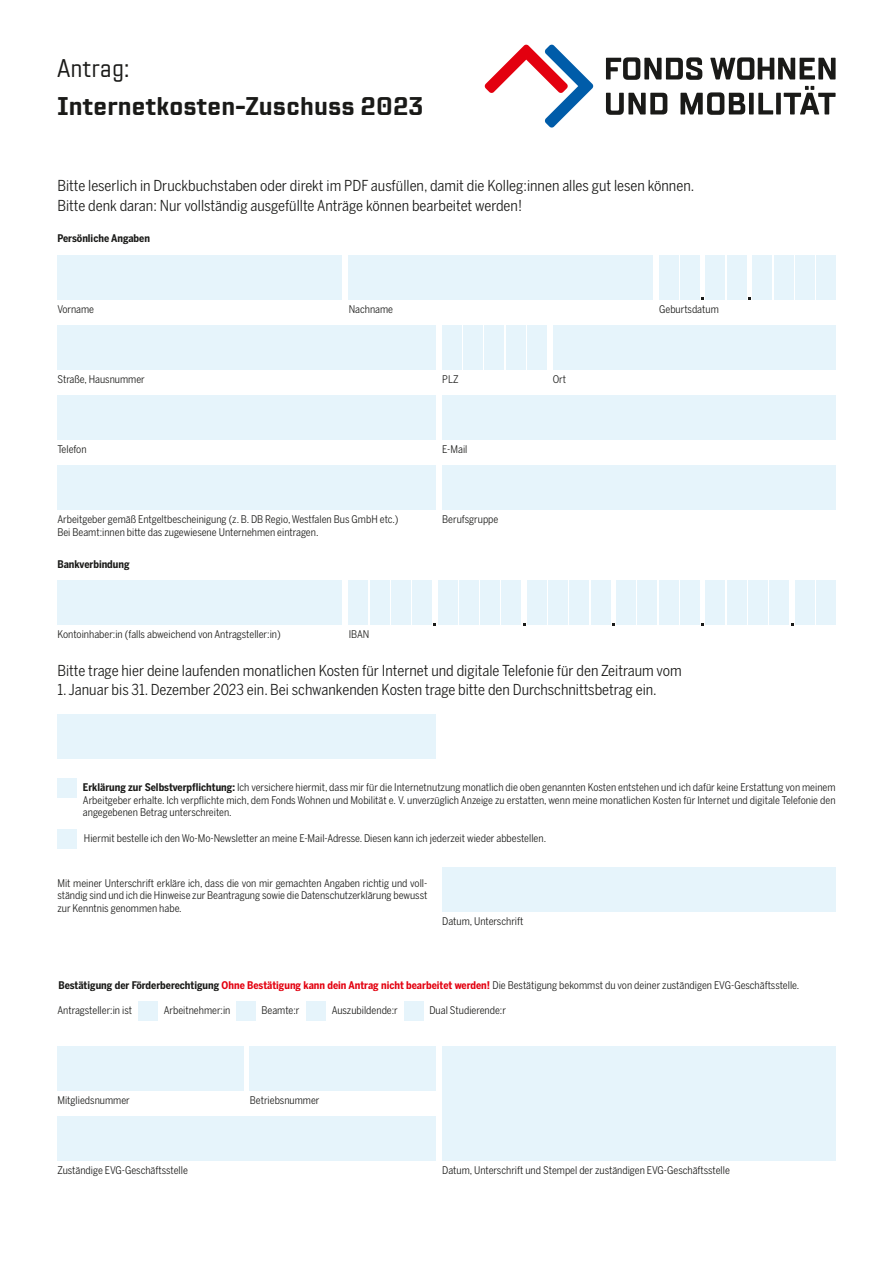
<style>
.page{position:relative;width:893px;height:1263px;background:#fff}
.page>*{position:absolute;margin:0;border:0;box-sizing:border-box;transform-origin:0 0}
.t1{font:700 25.5px "TT Lakes Neue Cond";letter-spacing:.01em;color:#1a1a18}
.t2{font:25.5px "TT Lakes Neue Cond";letter-spacing:.01em;color:#1a1a18}
.t3{font:15px/19.2px "Benton Sans Condensed";color:#1a1a18}
.t4{font:10.5px/12.8px "Benton Sans Condensed";color:#1a1a18;text-align:justify}
.t5{font:700 10.5px "Benton Sans Condensed";color:#1a1a18}
.s1{font-weight:700}
.s2{font-weight:700;color:#e3000f}
</style>
<div class="page">
<svg style="left:606px;top:57px;width:96px;height:23px"></svg>
<svg style="left:710px;top:57px;width:126px;height:23px"></svg>
<svg style="left:606px;top:93px;width:61px;height:22px"></svg>
<svg style="left:680px;top:92px;width:65px;height:23px"></svg>
<div style="left:749px;top:93px;width:5px;height:21px;background:#1a1a18"></div>
<svg style="left:758px;top:93px;width:15px;height:21px"></svg>
<div style="left:776px;top:93px;width:5px;height:21px;background:#1a1a18"></div>
<svg style="left:784px;top:86px;width:52px;height:28px"></svg>
<svg style="left:484px;top:44px;width:109px;height:84px"></svg>
<div style="left:57px;top:255px;width:285px;height:45px;background:#e6f4fb"></div>
<div style="left:57px;top:325px;width:379px;height:45px;background:#e6f4fb"></div>
<div style="left:57px;top:395px;width:379px;height:45px;background:#e6f4fb"></div>
<div style="left:57px;top:1046px;width:186px;height:45px;background:#e6f4fb"></div>
<div style="left:57px;top:714px;width:379px;height:45px;background:#e6f4fb"></div>
<div style="left:250px;top:1046px;width:186px;height:45px;background:#e6f4fb"></div>
<div style="left:57px;top:1116px;width:379px;height:45px;background:#e6f4fb"></div>
<div style="left:57px;top:778px;width:20px;height:19px;background:#e6f4fb"></div>
<div style="left:57px;top:829px;width:20px;height:19px;background:#e6f4fb"></div>
<div style="left:138px;top:1001px;width:19px;height:19px;background:#e6f4fb"></div>
<div style="left:236px;top:1001px;width:19px;height:19px;background:#e6f4fb"></div>
<div style="left:306px;top:1001px;width:19px;height:19px;background:#e6f4fb"></div>
<div style="left:404px;top:1001px;width:19px;height:19px;background:#e6f4fb"></div>
<div style="left:57px;top:466px;width:379px;height:44px;background:#e6f4fb"></div>
<div style="left:57px;top:580px;width:285px;height:45px;background:#e6f4fb"></div>
<div style="left:349px;top:255px;width:304px;height:45px;background:#e6f4fb"></div>
<div style="left:553px;top:325px;width:283px;height:45px;background:#e6f4fb"></div>
<div style="left:816px;top:255px;width:20px;height:45px;background:#e6f4fb"></div>
<div style="left:527px;top:325px;width:19px;height:45px;background:#e6f4fb"></div>
<div style="left:795px;top:255px;width:19px;height:45px;background:#e6f4fb"></div>
<div style="left:506px;top:325px;width:19px;height:45px;background:#e6f4fb"></div>
<div style="left:774px;top:255px;width:19px;height:45px;background:#e6f4fb"></div>
<div style="left:485px;top:325px;width:19px;height:45px;background:#e6f4fb"></div>
<div style="left:753px;top:255px;width:19px;height:45px;background:#e6f4fb"></div>
<div style="left:463px;top:325px;width:20px;height:45px;background:#e6f4fb"></div>
<div style="left:442px;top:325px;width:19px;height:45px;background:#e6f4fb"></div>
<div style="left:727px;top:255px;width:19px;height:45px;background:#e6f4fb"></div>
<div style="left:816px;top:580px;width:20px;height:45px;background:#e6f4fb"></div>
<div style="left:680px;top:255px;width:19px;height:45px;background:#e6f4fb"></div>
<div style="left:770px;top:580px;width:19px;height:45px;background:#e6f4fb"></div>
<div style="left:680px;top:580px;width:19px;height:45px;background:#e6f4fb"></div>
<div style="left:591px;top:580px;width:19px;height:45px;background:#e6f4fb"></div>
<div style="left:502px;top:580px;width:19px;height:45px;background:#e6f4fb"></div>
<div style="left:412px;top:580px;width:20px;height:45px;background:#e6f4fb"></div>
<div style="left:727px;top:580px;width:19px;height:45px;background:#e6f4fb"></div>
<div style="left:638px;top:580px;width:19px;height:45px;background:#e6f4fb"></div>
<div style="left:549px;top:580px;width:19px;height:45px;background:#e6f4fb"></div>
<div style="left:459px;top:580px;width:19px;height:45px;background:#e6f4fb"></div>
<div style="left:370px;top:580px;width:19px;height:45px;background:#e6f4fb"></div>
<div style="left:706px;top:255px;width:19px;height:45px;background:#e6f4fb"></div>
<div style="left:795px;top:580px;width:19px;height:45px;background:#e6f4fb"></div>
<div style="left:659px;top:255px;width:19px;height:45px;background:#e6f4fb"></div>
<div style="left:748px;top:580px;width:19px;height:45px;background:#e6f4fb"></div>
<div style="left:659px;top:580px;width:19px;height:45px;background:#e6f4fb"></div>
<div style="left:570px;top:580px;width:19px;height:45px;background:#e6f4fb"></div>
<div style="left:480px;top:580px;width:20px;height:45px;background:#e6f4fb"></div>
<div style="left:391px;top:580px;width:19px;height:45px;background:#e6f4fb"></div>
<div style="left:706px;top:580px;width:19px;height:45px;background:#e6f4fb"></div>
<div style="left:617px;top:580px;width:19px;height:45px;background:#e6f4fb"></div>
<div style="left:527px;top:580px;width:19px;height:45px;background:#e6f4fb"></div>
<div style="left:438px;top:580px;width:19px;height:45px;background:#e6f4fb"></div>
<div style="left:349px;top:580px;width:19px;height:45px;background:#e6f4fb"></div>
<div style="left:442px;top:395px;width:394px;height:45px;background:#e6f4fb"></div>
<div style="left:442px;top:867px;width:394px;height:45px;background:#e6f4fb"></div>
<div style="left:442px;top:1046px;width:394px;height:115px;background:#e6f4fb"></div>
<div style="left:442px;top:466px;width:394px;height:44px;background:#e6f4fb"></div>
<h1 class="t2" style="left:57px;top:53px;width:73px">Antrag:</h1>
<h1 class="t1" style="left:57px;top:90px;width:367px">Internetkosten-Zuschuss 2023</h1>
<h2 class="t3" style="left:57px;top:176px;width:638px">Bitte leserlich in Druckbuchstaben oder direkt im PDF ausfüllen, damit die Kolleg:innen alles gut lesen können.<br>Bitte denk daran: Nur vollständig ausgefüllte Anträge können bearbeitet werden!</h2>
<p class="t5" style="left:57px;top:232px;width:94px">Persönliche Angaben</p>
<p class="t4" style="left:57px;top:302px;width:38px">Vorname</p>
<p class="t4" style="left:57px;top:372px;width:89px">Straße, Hausnummer</p>
<p class="t4" style="left:57px;top:443px;width:31px">Telefon</p>
<p class="t4" style="left:349px;top:302px;width:46px">Nachname</p>
<p class="t4" style="left:57px;top:513px;width:343px">Arbeitgeber gemäß Entgeltbescheinigung (z. B. DB Regio, Westfalen Bus GmbH etc.)<br>Bei Beamt:innen bitte das zugewiesene Unternehmen eintragen.</p>
<p class="t5" style="left:57px;top:557px;width:74px">Bankverbindung</p>
<p class="t4" style="left:57px;top:628px;width:225px">Kontoinhaber:in (falls abweichend von Antragsteller:in)</p>
<p class="t4" style="left:349px;top:628px;width:22px">IBAN</p>
<p class="t4" style="left:442px;top:372px;width:18px">PLZ</p>
<p class="t4" style="left:442px;top:443px;width:27px">E-Mail</p>
<p class="t4" style="left:442px;top:513px;width:58px">Berufsgruppe</p>
<p class="t4" style="left:553px;top:372px;width:15px">Ort</p>
<p class="t4" style="left:659px;top:302px;width:61px">Geburtsdatum</p>
<h2 class="t3" style="left:57px;top:661px;width:626px">Bitte trage hier deine laufenden monatlichen Kosten für Internet und digitale Telefonie für den Zeitraum vom</h2>
<h2 class="t3" style="left:57px;top:680px;width:601px">1. Januar bis 31. Dezember 2023 ein. Bei schwankenden Kosten trage bitte den Durchschnittsbetrag ein.</h2>
<p class="t4" style="left:83px;top:781px;width:754px"><span class="s1">Erklärung zur Selbstverpflichtung:</span> Ich versichere hiermit, dass mir für die Internetnutzung monatlich die oben genannten Kosten entstehen und ich dafür keine Erstattung von meinem Arbeitgeber erhalte. Ich verpflichte mich, dem Fonds Wohnen und Mobilität e. V. unverzüglich Anzeige zu erstatten, wenn meine monatlichen Kosten für Internet und digitale Telefonie den angegebenen Betrag unterschreiten.</p>
<p class="t4" style="left:84px;top:832px;width:464px">Hiermit bestelle ich den Wo-Mo-Newsletter an meine E-Mail-Adresse. Diesen kann ich jederzeit wieder abbestellen.</p>
<p class="t4" style="left:57px;top:876px;width:371px">Mit meiner Unterschrift erkläre ich, dass die von mir gemachten Angaben richtig und voll&shy;ständig sind und ich die Hinweise zur Beantragung sowie die Datenschutzerklärung bewusst zur Kenntnis genommen habe.</p>
<p class="t4" style="left:442px;top:915px;width:83px">Datum, Unterschrift</p>
<p class="t4" style="left:58px;top:978px;width:742px"><span class="s1">Bestätigung der Förderberechtigung</span> <span class="s2">Ohne Bestätigung kann dein Antrag nicht bearbeitet werden!</span> Die Bestätigung bekommst du von deiner zuständigen EVG-Geschäftsstelle.</p>
<p class="t4" style="left:57px;top:1004px;width:76px">Antragsteller:in ist</p>
<p class="t4" style="left:164px;top:1004px;width:68px">Arbeitnehmer:in</p>
<p class="t4" style="left:262px;top:1004px;width:39px">Beamte:r</p>
<p class="t4" style="left:332px;top:1004px;width:68px">Auszubildende:r</p>
<p class="t4" style="left:429px;top:1004px;width:78px">Dual Studierende:r</p>
<p class="t4" style="left:57px;top:1093px;width:74px">Mitgliedsnummer</p>
<p class="t4" style="left:250px;top:1093px;width:71px">Betriebsnummer</p>
<p class="t4" style="left:57px;top:1163px;width:132px">Zuständige EVG-Geschäftsstelle</p>
<p class="t4" style="left:442px;top:1163px;width:289px">Datum, Unterschrift und Stempel der zuständigen EVG-Geschäftsstelle</p>
</div>
